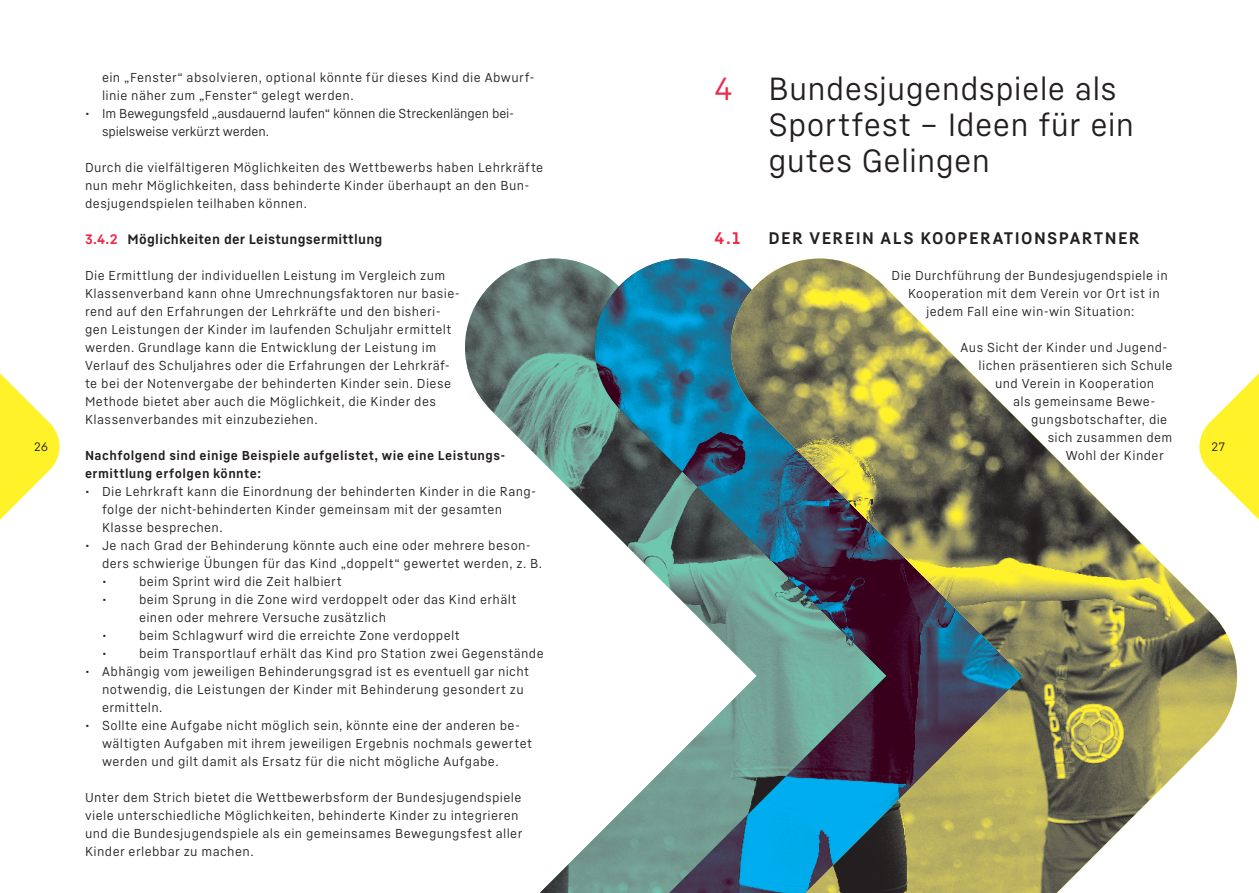
<style>
.page{position:relative;width:1259px;height:893px;background:#fff}
.page>*{position:absolute;margin:0;border:0;box-sizing:border-box;transform-origin:0 0}
.t1{font:31.5px/36px "Fabrikat Normal";letter-spacing:.01em;color:#231f20}
.t2{font:700 16.5px "Fabrikat Normal";letter-spacing:.08em;color:#231f20}
.t3{font:700 16.5px "Fabrikat Normal";color:#ed2a47}
.t4{font:700 13.5px "Fabrikat Normal";letter-spacing:.02em;color:#231f20}
.t5{font:12.75px/18px "Fabrikat Normal";letter-spacing:.03em;color:#231f20}
.t6{font:12.75px/18px "Fabrikat Normal";letter-spacing:-.01em;color:#231f20}
.t7{font:700 12.75px/18px "Fabrikat Normal";letter-spacing:.035em;color:#231f20}
.t8{font:12px "Fabrikat Normal";color:#231f20}
.s1{color:#ed2a47}
</style>
<div class="page">
<img style="left:465px;top:259px;width:121px;height:634px">
<img style="left:593px;top:259px;width:129px;height:634px">
<svg style="left:722px;top:258px;width:106px;height:635px;background:#608792"></svg>
<img style="left:729px;top:259px;width:508px;height:634px">
<svg style="left:0;top:373px;width:60px;height:147px"></svg>
<svg style="left:1199px;top:288px;width:60px;height:317px"></svg>
<p class="t5" style="left:102px;top:68px;width:434px">ein „Fenster“ absolvieren, optional könnte für dieses Kind die Abwurf&shy;linie näher zum „Fenster“ gelegt werden.</p>
<p class="t6" style="left:102px;top:104px;width:414px;text-indent:-17px">• Im Bewegungsfeld „ausdauernd laufen“ können die Streckenlängen bei&shy;spielsweise verkürzt werden.</p>
<p class="t5" style="left:85px;top:158px;width:460px">Durch die vielfältigeren Möglichkeiten des Wettbewerbs haben Lehrkräfte nun mehr Möglichkeiten, dass behinderte Kinder überhaupt an den Bun&shy;desjugendspielen teilhaben können.</p>
<p class="t4" style="left:85px;top:230px;width:299px"><span class="s1">3.4.2</span> Möglichkeiten der Leistungsermittlung</p>
<p class="t5" style="left:85px;top:266px;width:376px">Die Ermittlung der individuellen Leistung im Vergleich zum Klassenverband kann ohne Umrechnungsfaktoren nur basie&shy;rend auf den Erfahrungen der Lehrkräfte und den bisheri&shy;gen Leistungen der Kinder im laufenden Schuljahr ermittelt werden. Grundlage kann die Entwicklung der Leistung im Verlauf des Schuljahres oder die Erfahrungen der Lehrkräf&shy;te bei der Notenvergabe der behinderten Kinder sein. Diese Methode bietet aber auch die Möglichkeit, die Kinder des Klassenverbandes mit einzubeziehen.</p>
<p class="t7" style="left:85px;top:446px;width:422px">Nachfolgend sind einige Beispiele aufgelistet, wie eine Leistungs&shy;ermittlung erfolgen könnte:</p>
<p class="t5" style="left:102px;top:482px;width:436px;text-indent:-17px">• Die Lehrkraft kann die Einordnung der behinderten Kinder in die Rang&shy;folge der nicht-behinderten Kinder gemeinsam mit der gesamten<br>Klasse besprechen.</p>
<p class="t5" style="left:102px;top:536px;width:441px;text-indent:-17px">• Je nach Grad der Behinderung könnte auch eine oder mehrere beson&shy;ders schwierige Übungen für das Kind „doppelt“ gewertet werden, z. B. •</p>
<h1 class="t1" style="left:768px;top:69px;width:367px;text-indent:-54px"><span class="s1">4</span> Bundesjugendspiele als<br>Sportfest – Ideen für ein gutes Gelingen</h1>
<p class="t3" style="left:714px;top:227px;width:27px">4.1</p>
<p class="t2" style="left:768px;top:227px;width:372px">DER VEREIN ALS KOOPERATIONSPARTNER</p>
<p class="t5" style="left:891px;top:266px;width:278px">Die Durchführung der Bundesjugendspiele in</p>
<p class="t5" style="left:908px;top:284px;width:253px">Kooperation mit dem Verein vor Ort ist in</p>
<p class="t5" style="left:926px;top:302px;width:210px">jedem Fall eine win-win Situation:</p>
<p class="t5" style="left:960px;top:338px;width:208px">Aus Sicht der Kinder und Jugend-</p>
<p class="t5" style="left:978px;top:356px;width:195px">lichen präsentieren sich Schule</p>
<p class="t5" style="left:995px;top:374px;width:161px">und Verein in Kooperation</p>
<p class="t5" style="left:1013px;top:392px;width:144px">als gemeinsame Bewe-</p>
<p class="t5" style="left:1031px;top:410px;width:138px">gungsbotschafter, die</p>
<p class="t5" style="left:1047px;top:428px;width:126px">sich zusammen dem</p>
<p class="t5" style="left:1065px;top:446px;width:99px">Wohl der Kinder</p>
<p class="t8" style="left:34px;top:439px;width:15px">26</p>
<p class="t8" style="left:1211px;top:439px;width:15px">27</p>
<p class="t5" style="left:139px;top:572px;width:204px">beim Sprint wird die Zeit halbiert</p>
<p class="t5" style="left:102px;top:590px;width:6px">•</p>
<p class="t5" style="left:139px;top:590px;width:379px">beim Sprung in die Zone wird verdoppelt oder das Kind erhält einen oder mehrere Versuche zusätzlich</p>
<p class="t5" style="left:102px;top:626px;width:6px">•</p>
<p class="t5" style="left:139px;top:626px;width:322px">beim Schlagwurf wird die erreichte Zone verdoppelt</p>
<p class="t5" style="left:102px;top:644px;width:6px">•</p>
<p class="t5" style="left:139px;top:644px;width:406px">beim Transportlauf erhält das Kind pro Station zwei Gegenstände</p>
<p class="t5" style="left:102px;top:662px;width:428px;text-indent:-17px">• Abhängig vom jeweiligen Behinderungsgrad ist es eventuell gar nicht notwendig, die Leistungen der Kinder mit Behinderung gesondert zu ermitteln.</p>
<p class="t5" style="left:102px;top:716px;width:431px;text-indent:-17px">• Sollte eine Aufgabe nicht möglich sein, könnte eine der anderen be&shy;wältigten Aufgaben mit ihrem jeweiligen Ergebnis nochmals gewertet werden und gilt damit als Ersatz für die nicht mögliche Aufgabe.</p>
<p class="t5" style="left:85px;top:788px;width:439px">Unter dem Strich bietet die Wettbewerbsform der Bundesjugendspiele viele unterschiedliche Möglichkeiten, behinderte Kinder zu integrieren und die Bundesjugendspiele als ein gemeinsames Bewegungsfest aller Kinder erlebbar zu machen.</p>
</div>
